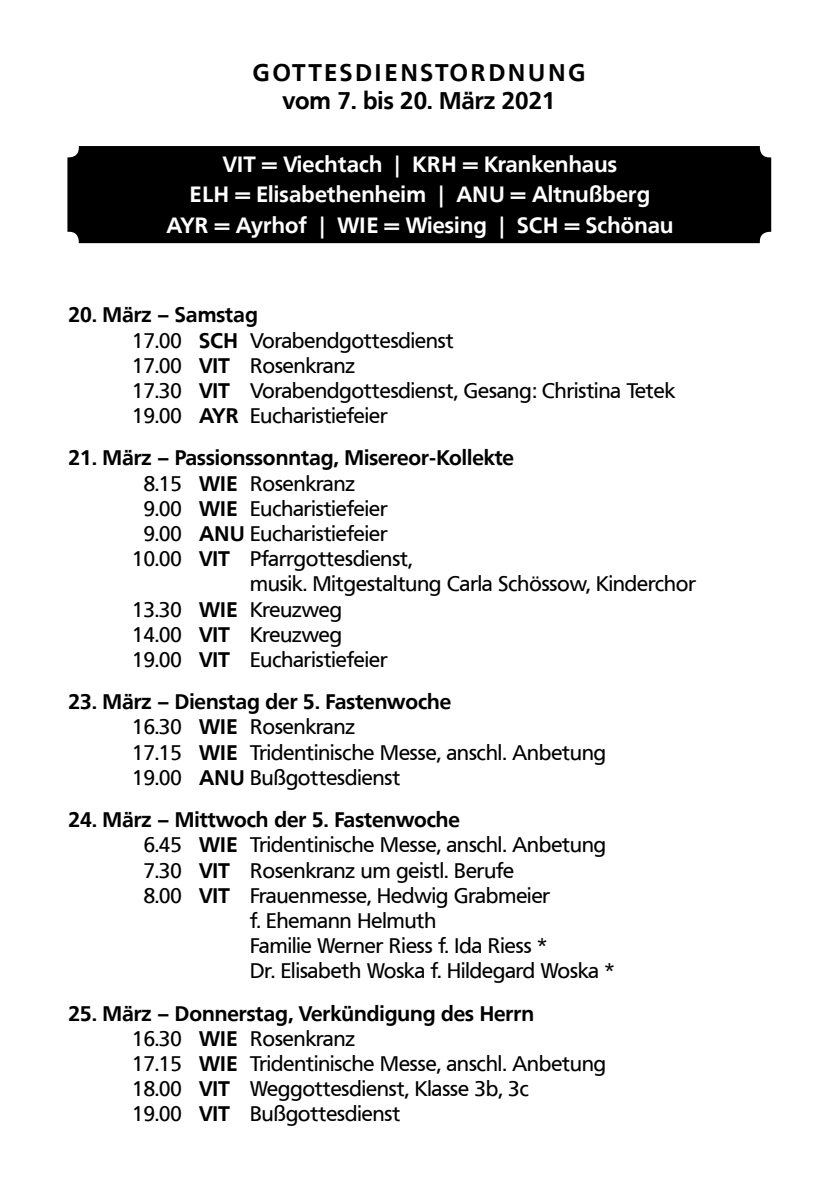
<style>
.page{position:relative;width:840px;height:1191px;background:#fff}
.page>*{position:absolute;margin:0;border:0;box-sizing:border-box;transform-origin:0 0}
.t1{font:700 24px/28px "Frutiger BSK";letter-spacing:.1em;color:#000;text-align:center}
.t2{font:700 22px/30px "Frutiger BSK";letter-spacing:.01em;color:#fff;text-align:center}
.t3{font:21px/25.2px "Frutiger BSK";color:#000}
.t4{font:700 21px "Frutiger BSK";color:#000}
.s1{font-weight:700}
</style>
<div class="page">
<div style="left:69px;top:148px;width:699px;height:93px;background:#000;border-radius:11px"></div>
<div style="left:67px;top:146px;width:703px;height:97px;border:4px solid #000;border-radius:11px"></div>
<p class="t1" style="left:253px;top:58px;width:334px">GOTTESDIENSTORDNUNG vom 7. bis 20. März 2021</p>
<p class="t2" style="left:166px;top:150px;width:508px">VIT = Viechtach | KRH = Krankenhaus<br>ELH = Elisabethenheim | ANU = Altnußberg<br>AYR = Ayrhof | WIE = Wiesing | SCH = Schönau</p>
<p class="t3" style="left:132px;top:303px;width:544px;text-indent:-64px"><span class="s1">20. März – Samstag<br></span>17.00 <span class="s1">SCH</span> Vorabendgottesdienst<br>17.00 <span class="s1">VIT</span> Rosenkranz<br>17.30 <span class="s1">VIT</span> Vorabendgottesdienst, Gesang: Christina Tetek<br>19.00 <span class="s1">AYR</span> Eucharistiefeier</p>
<p class="t4" style="left:68px;top:445px;width:446px">21. März – Passionssonntag, Misereor-Kollekte</p>
<p class="t3" style="left:144px;top:471px;width:213px">8.15 <span class="s1">WIE</span> Rosenkranz</p>
<p class="t3" style="left:144px;top:496px;width:245px">9.00 <span class="s1">WIE</span> Eucharistiefeier</p>
<p class="t3" style="left:144px;top:521px;width:245px">9.00 <span class="s1">ANU</span> Eucharistiefeier</p>
<p class="t3" style="left:132px;top:546px;width:281px">10.00 <span class="s1">VIT</span> Pfarrgottesdienst,</p>
<p class="t3" style="left:250px;top:572px;width:447px">musik. Mitgestaltung Carla Schössow, Kinderchor</p>
<p class="t3" style="left:132px;top:597px;width:211px">13.30 <span class="s1">WIE</span> Kreuzweg</p>
<p class="t3" style="left:132px;top:622px;width:211px">14.00 <span class="s1">VIT</span> Kreuzweg</p>
<p class="t3" style="left:132px;top:647px;width:256px">19.00 <span class="s1">VIT</span> Eucharistiefeier</p>
<p class="t3" style="left:132px;top:689px;width:475px;text-indent:-64px"><span class="s1">23. März – Dienstag der 5. Fastenwoche<br></span>16.30 <span class="s1">WIE</span> Rosenkranz<br>17.15 <span class="s1">WIE</span> Tridentinische Messe, anschl. Anbetung 19.00 <span class="s1">ANU</span> Bußgottesdienst</p>
<p class="t4" style="left:68px;top:807px;width:393px">24. März – Mittwoch der 5. Fastenwoche</p>
<p class="t3" style="left:144px;top:832px;width:463px">6.45 <span class="s1">WIE</span> Tridentinische Messe, anschl. Anbetung</p>
<p class="t3" style="left:144px;top:858px;width:371px">7.30 <span class="s1">VIT</span> Rosenkranz um geistl. Berufe</p>
<p class="t3" style="left:144px;top:883px;width:407px">8.00 <span class="s1">VIT</span> Frauenmesse, Hedwig Grabmeier</p>
<p class="t3" style="left:250px;top:908px;width:187px">f. Ehemann Helmuth</p>
<p class="t3" style="left:250px;top:933px;width:298px">Familie Werner Riess f. Ida Riess *</p>
<p class="t3" style="left:250px;top:958px;width:365px">Dr. Elisabeth Woska f. Hildegard Woska *</p>
<p class="t3" style="left:132px;top:1001px;width:475px;text-indent:-64px"><span class="s1">25. März – Donnerstag, Verkündigung des Herrn<br></span>16.30 <span class="s1">WIE</span> Rosenkranz<br>17.15 <span class="s1">WIE</span> Tridentinische Messe, anschl. Anbetung 18.00 <span class="s1">VIT</span> Weggottesdienst, Klasse 3b, 3c<br>19.00 <span class="s1">VIT</span> Bußgottesdienst</p>
</div>
